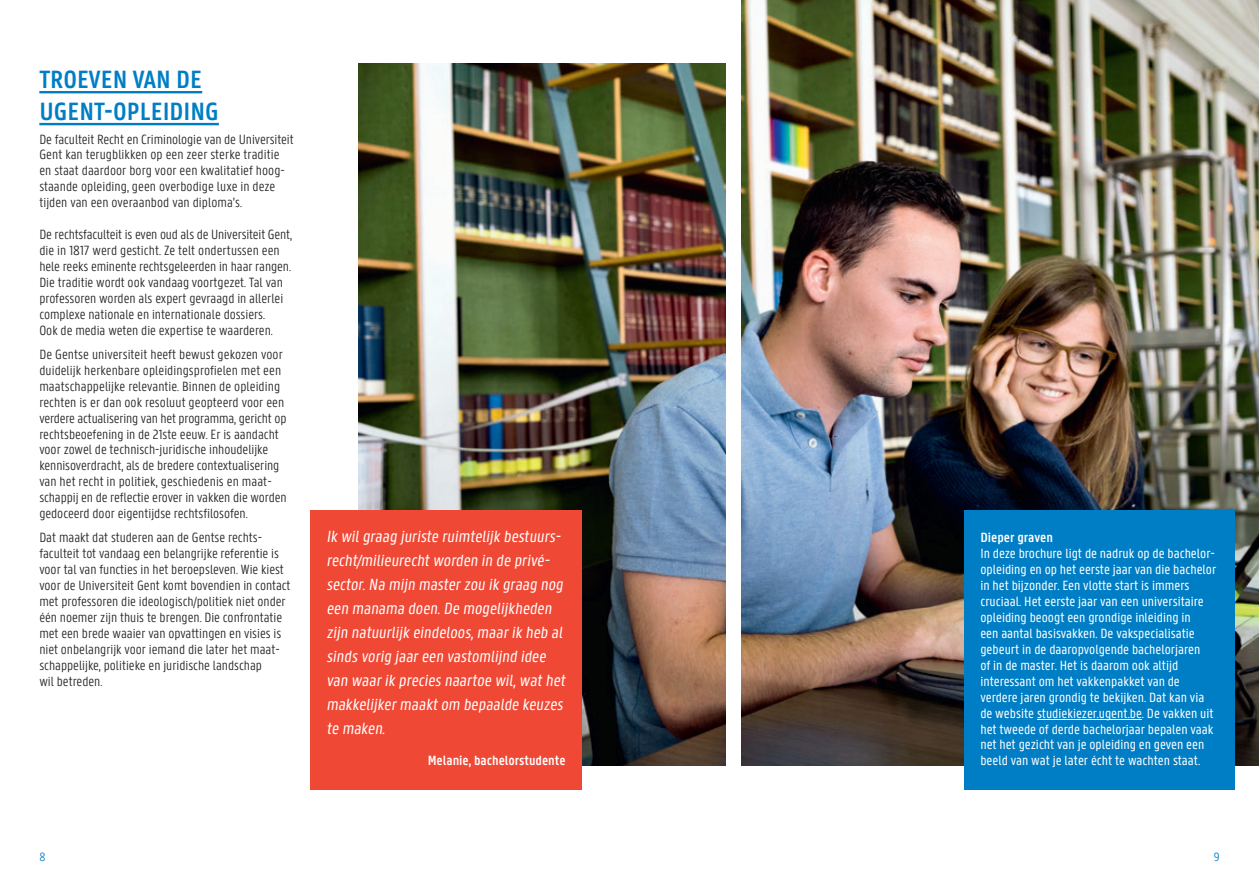
<style>
.page{position:relative;width:1259px;height:893px;background:#fff}
.page>*{position:absolute;margin:0;border:0;box-sizing:border-box;transform-origin:0 0}
.t1{font:600 26.7px/32px "U Gent Panno Text";color:#007ec5}
.t2{font:17.25px/23.9px "U Gent Panno Text";color:#fff}
.t3{font:300 14.25px/15.9px "U Gent Panno Text";color:#231f20}
.t4{font:14.25px/15.9px "U Gent Panno Text";color:#fff}
.t5{font:600 14.25px "U Gent Panno Text";color:#fff}
.t6{font:300 12.75px "U Gent Panno Text";color:#007ec5}
</style>
<div class="page">
<img style="left:741px;top:0;width:518px;height:765px">
<img style="left:358px;top:64px;width:367px;height:701px">
<hr style="left:39px;top:91px;width:163px;height:2px;background:#007ec5">
<hr style="left:39px;top:123px;width:180px;height:2px;background:#007ec5">
<div style="left:310px;top:510px;width:271px;height:279px;background:#ef4835"></div>
<div style="left:964px;top:510px;width:271px;height:279px;background:#007ec5"></div>
<hr style="left:1037px;top:719px;width:105px;height:1px;background:#fff">
<h1 class="t1" style="left:39px;top:63px;width:181px">TROEVEN VAN DE<br>UGENT-OPLEIDING</h1>
<p class="t3" style="left:39px;top:131px;width:256px">De faculteit Recht en Criminologie van de Universiteit Gent kan terugblikken op een zeer sterke traditie en staat daardoor borg voor een kwalitatief hoog&shy;staande opleiding, geen overbodige luxe in deze tijden van een overaanbod van diploma’s.</p>
<p class="t3" style="left:39px;top:227px;width:254px">De rechtsfaculteit is even oud als de Universiteit Gent, die in 1817 werd gesticht. Ze telt ondertussen een hele reeks eminente rechtsgeleerden in haar rangen.<br>Die traditie wordt ook vandaag voortgezet. Tal van professoren worden als expert gevraagd in allerlei complexe nationale en internationale dossiers.<br>Ook de media weten die expertise te waarderen.</p>
<p class="t3" style="left:39px;top:346px;width:249px">De Gentse universiteit heeft bewust gekozen voor duidelijk herkenbare opleidingsprofielen met een maatschappelijke relevantie. Binnen de opleiding rechten is er dan ook resoluut geopteerd voor een verdere actualisering van het programma, gericht op rechtsbeoefening in de 21ste eeuw. Er is aandacht voor zowel de technisch-juridische inhoudelijke kennisoverdracht, als de bredere contextualisering van het recht in politiek, geschiedenis en maat&shy;schappij en de reflectie erover in vakken die worden gedoceerd door eigentijdse rechtsfilosofen.</p>
<p class="t3" style="left:39px;top:529px;width:253px">Dat maakt dat studeren aan de Gentse rechts&shy;faculteit tot vandaag een belangrijke referentie is voor tal van functies in het beroepsleven. Wie kiest voor de Universiteit Gent komt bovendien in contact met professoren die ideologisch/politiek niet onder één noemer zijn thuis te brengen. Die confrontatie met een brede waaier van opvattingen en visies is niet onbelangrijk voor iemand die later het maat&shy;schappelijke, politieke en juridische landschap<br>wil betreden.</p>
<p class="t2" style="left:326px;top:524px;width:243px">Ik wilgraag juriste ruimtelijk bestuurs&shy;recht/milieurechtworden in de privé&shy;sector.Na mijn masterzou ik graag nog een manama doen.De mogelijkheden zijn natuurlijk eindeloos,maarik heb al sinds vorig jaareen vastomlijnd idee van waarik precies naartoe wil,wathet makkelijkermaaktom bepaalde keuzes te maken.</p>
<p class="t5" style="left:428px;top:752px;width:139px">Melanie, bachelorstudente</p>
<p class="t5" style="left:980px;top:529px;width:74px">Dieper graven</p>
<p class="t4" style="left:980px;top:545px;width:237px">In deze brochure ligt de nadruk op de bachelor&shy;opleiding en op het eerste jaar van die bachelor in het bijzonder. Een vlotte start is immers cruciaal. Het eerste jaar van een universitaire opleiding beoogt een grondige inleiding in<br>een aantal basisvakken. De vakspecialisatie gebeurt in de daaropvolgende bachelorjaren<br>of in de master. Het is daarom ook altijd interessant om het vakkenpakket van de verdere jaren grondig te bekijken. Dat kan via de website studiekiezer.ugent.be. De vakken uit het tweede of derde bachelorjaar bepalen vaak net het gezicht van je opleiding en geven een beeld van wat je later écht te wachten staat.</p>
<p class="t6" style="left:39px;top:849px;width:8px">8</p>
<p class="t6" style="left:1213px;top:849px;width:7px">9</p>
</div>
